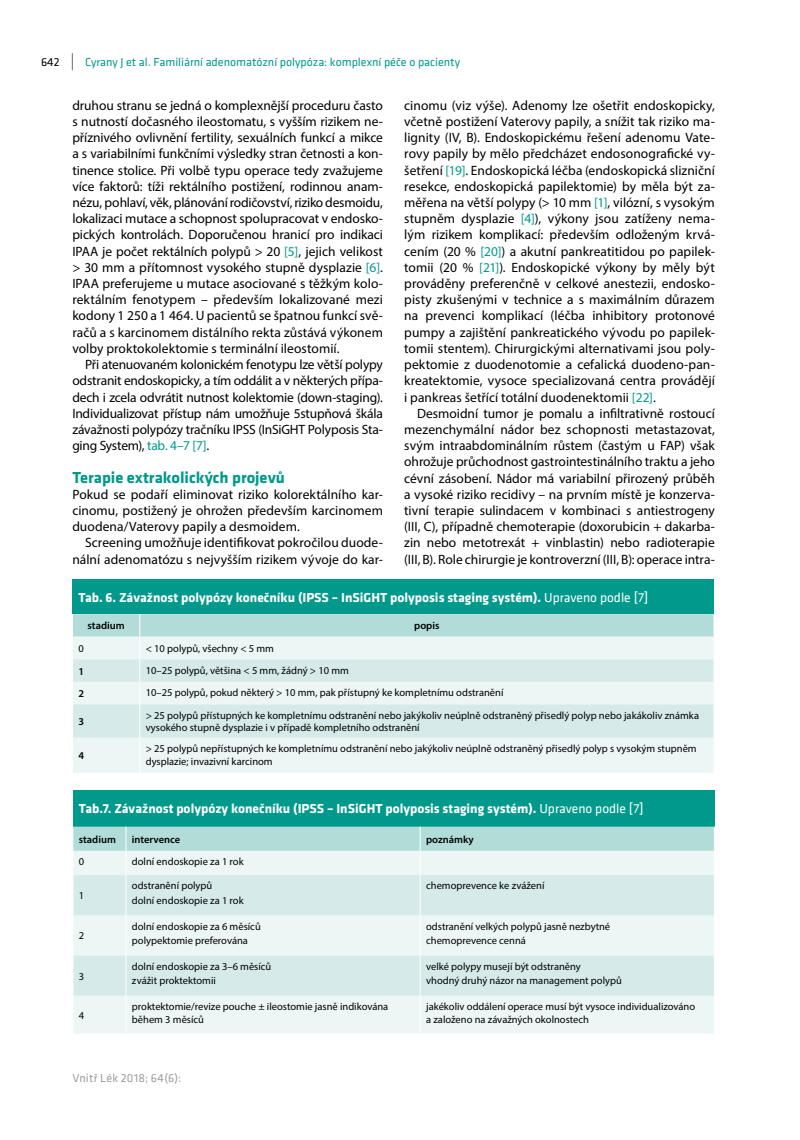
<style>
.page{position:relative;width:800px;height:1140px;background:#fff}
.page>*{position:absolute;margin:0;border:0;box-sizing:border-box;transform-origin:0 0}
.t1{font:700 16.5px "Klavika";color:#00998c}
.t2{font:13.5px/16.2px "Myriad Pro";color:#000;text-align:justify}
.t3{font:700 13.5px "Klavika";color:#fff}
.t4{font:12px "Klavika";color:#00998c}
.t5{font:12px "Klavika";letter-spacing:.02em;color:#9d9d9c}
.t6{font:12px "Klavika";color:#000}
.t7{font:10.5px/14.7px "Myriad Pro";color:#000}
.t8{font:600 10.5px "Myriad Pro";color:#000}
.s1{color:#00998c}
.s2{font-weight:400}
</style>
<div class="page">
<svg style="left:72px;top:53px;width:1px;height:17px"></svg>
<div style="left:73px;top:789px;width:641px;height:37px;background:#00998c"></div>
<div style="left:74px;top:995px;width:640px;height:38px;background:#ebf6f5"></div>
<svg style="left:74px;top:875px;width:640px;height:120px;background:#ddeeed"></svg>
<svg style="left:73px;top:826px;width:642px;height:49px;background:#cce8e5"></svg>
<hr style="left:126px;top:875px;width:1px;height:40px;background:#fff">
<hr style="left:420px;top:875px;width:1px;height:40px;background:#fff">
<hr style="left:126px;top:915px;width:1px;height:40px;background:#fff">
<hr style="left:420px;top:915px;width:1px;height:40px;background:#fff">
<hr style="left:126px;top:955px;width:1px;height:40px;background:#fff">
<hr style="left:420px;top:955px;width:1px;height:40px;background:#fff">
<hr style="left:126px;top:995px;width:1px;height:38px;background:#fff">
<hr style="left:420px;top:995px;width:1px;height:38px;background:#fff">
<div style="left:72px;top:580px;width:641px;height:34px;background:#00998c"></div>
<div style="left:73px;top:737px;width:640px;height:36px;background:#ebf6f5"></div>
<div style="left:73px;top:704px;width:640px;height:33px;background:#d6ebe9"></div>
<svg style="left:73px;top:614px;width:641px;height:90px;background:#d7ecea"></svg>
<hr style="left:139px;top:704px;width:1px;height:33px;background:#fff">
<hr style="left:139px;top:737px;width:1px;height:36px;background:#fff">
<p class="t6" style="left:41px;top:54px;width:20px">642</p>
<p class="t4" style="left:85px;top:54px;width:376px">Cyrany J et al. Familiární adenomatózní polypóza: komplexní péče o pacienty</p>
<p class="t2" style="left:72px;top:97px;width:312px">druhou stranu se jedná o komplexnější proceduru často s nutností dočasného ileostomatu, s vyšším rizikem ne&shy;příznivého ovlivnění fertility, sexuálních funkcí a mikce a s variabilními funkčními výsledky stran četnosti a kon&shy;tinence stolice. Při volbě typu operace tedy zvažujeme více faktorů: tíži rektálního postižení, rodinnou anam&shy;nézu, pohlaví, věk, plánování rodičovství, riziko desmoidu, lokalizaci mutace a schopnost spolupracovat v endosko&shy;pických kontrolách. Doporučenou hranicí pro indikaci IPAA je počet rektálních polypů &gt; 20 <span class="s1">[5]</span>, jejich velikost &gt; 30 mm a přítomnost vysokého stupně dysplazie <span class="s1">[6]</span>.<br>IPAA preferujeme u mutace asociované s těžkým kolo&shy;rektálním fenotypem – především lokalizované mezi kodony 1 250 a 1 464. U pacientů se špatnou funkcí svě&shy;račů a s karcinomem distálního rekta zůstává výkonem volby proktokolektomie s terminální ileostomií.</p>
<p class="t2" style="left:72px;top:356px;width:312px;text-indent:13px">Při atenuovaném kolonickém fenotypu lze větší polypy odstranit endoskopicky, a tím oddálit a v některých přípa&shy;dech i zcela odvrátit nutnost kolektomie (down-staging).<br>Individualizovat přístup nám umožňuje 5stupňová škála závažnosti polypózy tračníku IPSS (InSiGHT Polyposis Sta&shy;ging System), <span class="s1">tab. 4–7 [7]</span>.</p>
<p class="t1" style="left:72px;top:465px;width:214px">Terapie extrakolických projevů</p>
<p class="t2" style="left:72px;top:486px;width:312px">Pokud se podaří eliminovat riziko kolorektálního kar&shy;cinomu, postižený je ohrožen především karcinomem duodena/Vaterovy papily a desmoidem.</p>
<p class="t2" style="left:72px;top:534px;width:312px;text-align:right">Screening umožňuje identifikovat pokročilou duode&shy;nální adenomatózu s nejvyšším rizikem vývoje do kar-</p>
<p class="t2" style="left:404px;top:97px;width:312px">cinomu (viz výše). Adenomy lze ošetřit endoskopicky, včetně postižení Vaterovy papily, a snížit tak riziko ma&shy;lignity (IV, B). Endoskopickému řešení adenomu Vate&shy;rovy papily by mělo předcházet endosonografické vy&shy;šetření <span class="s1">[19]</span>. Endoskopická léčba (endoskopická slizniční resekce, endoskopická papilektomie) by měla být za&shy;měřena na větší polypy (&gt; 10 mm <span class="s1">[1]</span>, vilózní, s vysokým stupněm dysplazie <span class="s1">[4]</span>), výkony jsou zatíženy nema&shy;lým rizikem komplikací: především odloženým krvá&shy;cením (20 % <span class="s1">[20]</span>) a akutní pankreatitidou po papilek&shy;tomii (20 % <span class="s1">[21]</span>). Endoskopické výkony by měly být prováděny preferenčně v celkové anestezii, endosko&shy;pisty zkušenými v technice a s maximálním důrazem na prevenci komplikací (léčba inhibitory protonové pumpy a zajištění pankreatického vývodu po papilek&shy;tomii stentem). Chirurgickými alternativami jsou poly&shy;pektomie z duodenotomie a cefalická duodeno-pan&shy;kreatektomie, vysoce specializovaná centra provádějí i pankreas šetřící totální duodenektomii <span class="s1">[22]</span>.</p>
<p class="t2" style="left:404px;top:405px;width:312px;text-indent:13px">Desmoidní tumor je pomalu a infiltrativně rostoucí mezenchymální nádor bez schopnosti metastazovat, svým intraabdominálním růstem (častým u FAP) však ohrožuje průchodnost gastrointestinálního traktu a jeho cévní zásobení. Nádor má variabilní přirozený průběh a vysoké riziko recidivy – na prvním místě je konzerva&shy;tivní terapie sulindacem v kombinaci s antiestrogeny (III, C), případně chemoterapie (doxorubicin + dakarba&shy;zin nebo metotrexát + vinblastin) nebo radioterapie (III, B). Role chirurgie je kontroverzní (III, B): operace intra-</p>
<p class="t3" style="left:78px;top:588px;width:571px">Tab. 6. Závažnost polypózy konečníku (IPSS – InSiGHT polyposis staging systém). <span class="s2">Upraveno podle [7]</span></p>
<p class="t8" style="left:88px;top:619px;width:39px">stadium</p>
<p class="t8" style="left:414px;top:619px;width:27px">popis</p>
<p class="t7" style="left:78px;top:641px;width:7px">0</p>
<p class="t7" style="left:146px;top:641px;width:130px">&lt; 10 polypů, všechny &lt; 5 mm</p>
<p class="t8" style="left:78px;top:664px;width:7px">1</p>
<p class="t7" style="left:146px;top:662px;width:205px">10–25 polypů, většina &lt; 5 mm, žádný &gt; 10 mm</p>
<p class="t8" style="left:78px;top:687px;width:7px">2</p>
<p class="t7" style="left:146px;top:685px;width:359px">10–25 polypů, pokud některý &gt; 10 mm, pak přístupný ke kompletnímu odstranění</p>
<p class="t8" style="left:78px;top:714px;width:7px">3</p>
<p class="t7" style="left:146px;top:708px;width:554px;line-height:12.6px">&gt; 25 polypů přístupných ke kompletnímu odstranění nebo jakýkoliv neúplně odstraněný přisedlý polyp nebo jakákoliv známka vysokého stupně dysplazie i v případě kompletního odstranění</p>
<p class="t8" style="left:78px;top:749px;width:7px">4</p>
<p class="t7" style="left:146px;top:742px;width:552px;line-height:12.6px">&gt; 25 polypů nepřístupných ke kompletnímu odstranění nebo jakýkoliv neúplně odstraněný přisedlý polyp s vysokým stupněm dysplazie; invazivní karcinom</p>
<p class="t3" style="left:79px;top:799px;width:566px">Tab.7. Závažnost polypózy konečníku (IPSS – InSiGHT polyposis staging systém). <span class="s2">Upraveno podle [7]</span></p>
<p class="t8" style="left:79px;top:832px;width:39px">stadium</p>
<p class="t8" style="left:132px;top:832px;width:50px">intervence</p>
<p class="t8" style="left:426px;top:832px;width:49px">poznámky</p>
<p class="t7" style="left:79px;top:854px;width:7px">0</p>
<p class="t7" style="left:132px;top:854px;width:113px">dolní endoskopie za 1 rok</p>
<p class="t7" style="left:79px;top:888px;width:7px">1</p>
<p class="t7" style="left:132px;top:878px;width:113px">odstranění polypů<br>dolní endoskopie za 1 rok</p>
<p class="t7" style="left:426px;top:878px;width:120px">chemoprevence ke zvážení</p>
<p class="t7" style="left:79px;top:928px;width:7px">2</p>
<p class="t7" style="left:132px;top:918px;width:130px">dolní endoskopie za 6 měsíců polypektomie preferována</p>
<p class="t7" style="left:426px;top:918px;width:185px">odstranění velkých polypů jasně nezbytné chemoprevence cenná</p>
<p class="t7" style="left:79px;top:968px;width:7px">3</p>
<p class="t7" style="left:132px;top:958px;width:141px">dolní endoskopie za 3–6 měsíců zvážit proktektomii</p>
<p class="t7" style="left:426px;top:958px;width:197px">velké polypy musejí být odstraněny<br>vhodný druhý názor na management polypů</p>
<p class="t7" style="left:79px;top:1007px;width:7px">4</p>
<p class="t7" style="left:132px;top:1000px;width:258px;line-height:12.6px">proktektomie/revize pouche ± ileostomie jasně indikována během 3 měsíců</p>
<p class="t7" style="left:426px;top:1000px;width:270px;line-height:12.6px">jakékoliv oddálení operace musí být vysoce individualizováno a založeno na závažných okolnostech</p>
<p class="t5" style="left:72px;top:1070px;width:110px">Vnitř Lék 2018; 64(6):</p>
</div>
